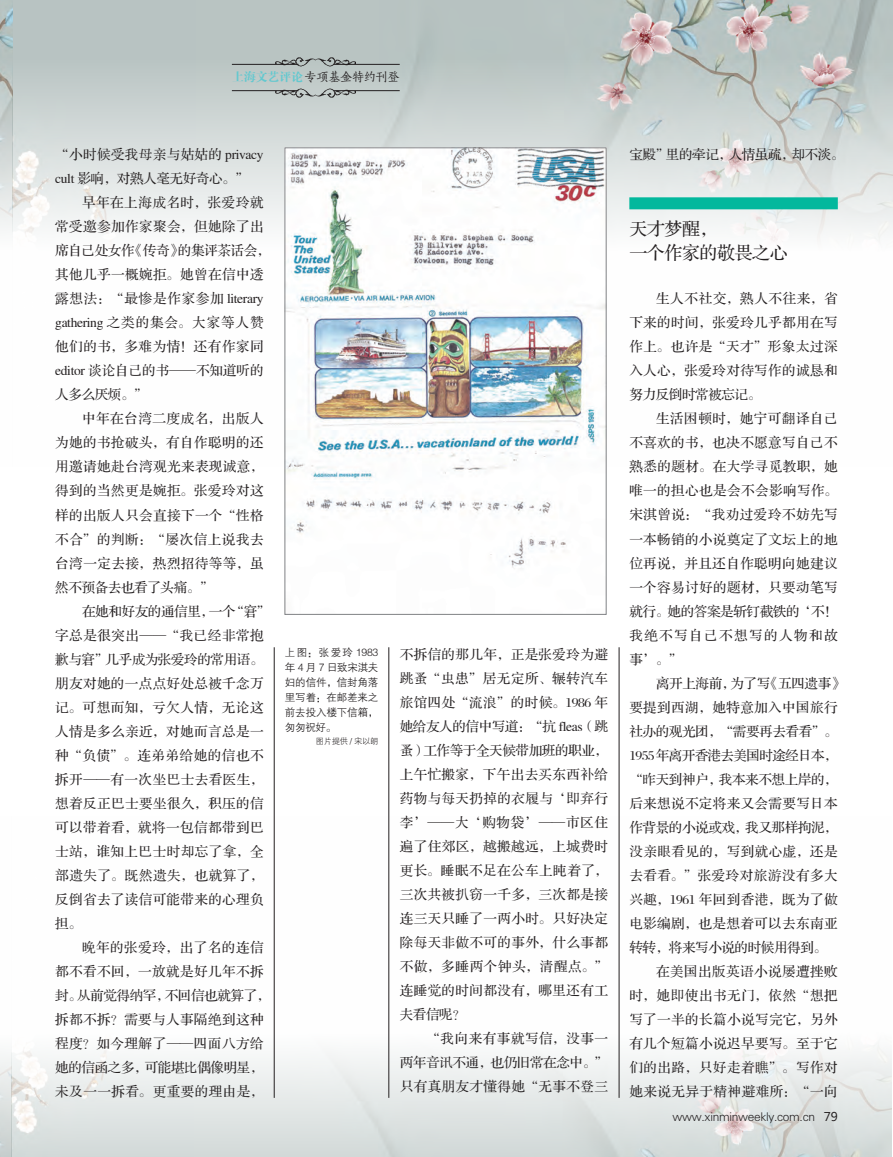
<style>
.page{position:relative;width:893px;height:1157px;background:#fff}
.page>*{position:absolute;margin:0;border:0;box-sizing:border-box;transform-origin:0 0}
.t1{font:18px/24px "FZS3 K GBK1 0";letter-spacing:-.025em;color:#231f20}
.t2{font:13.5px "FZS3 JW GB1 0";letter-spacing:.035em;color:#231f20}
.t3{font:13.5px "FZS3 JW GB1 0";letter-spacing:-.025em;color:#231f20}
.t4{font:13.5px "FZS3 JW GB1 0";letter-spacing:.06em;color:#231f20}
.t5{font:13.5px "FZS3 JW GB1 0";color:#231f20}
.t6{font:13.5px "FZS3 JW GB1 0";letter-spacing:-.04em;color:#231f20}
.t7{font:13.5px "FZS3 JW GB1 0";letter-spacing:.055em;color:#231f20}
.t8{font:13.5px "FZS3 JW GB1 0";letter-spacing:.11em;color:#231f20}
.t9{font:12.15px "FZSKBXKJW GB1 0";letter-spacing:-.025em;color:#231f20}
.t10{font:12px "FZXH1 JW GB1 0";letter-spacing:-.025em;color:#231f20}
.t11{font:10.5px/15px "FZZDXJW GB1 0";letter-spacing:-.01em;color:#231f20;text-align:justify}
.t12{font:8.25px "FZXH1 JW GB1 0";letter-spacing:-.025em;color:#231f20}
.s1{font-family:"FZDBSJW GB1 0";color:#63c8cf}
.s2{font-family:"Microsoft Ya Hei"}
</style>
<div class="page">
<img style="left:0;top:816px;width:892px;height:341px">
<img style="left:0;top:0;width:893px;height:467px">
<img style="left:276px;top:55px;width:80px;height:12px">
<hr style="left:232px;top:64px;width:67px;height:1px;background:#231f20">
<hr style="left:333px;top:64px;width:67px;height:1px;background:#231f20">
<img style="left:276px;top:88px;width:80px;height:12px">
<hr style="left:232px;top:90px;width:67px;height:1px;background:#231f20">
<hr style="left:333px;top:90px;width:67px;height:1px;background:#231f20">
<hr style="left:389px;top:647px;width:1px;height:450px;background:#231f20">
<hr style="left:619px;top:647px;width:1px;height:450px;background:#231f20">
<hr style="left:274px;top:647px;width:1px;height:450px;background:#231f20">
<div style="left:629px;top:197px;width:209px;height:12px;background:#03b89d"></div>
<img style="left:287px;top:150px;width:317px;height:418px">
<p class="t9" style="left:232px;top:71px;width:169px"><span class="s1">上海文艺评论</span>专项基金特约刊登</p>
<p class="t2" style="left:55px;top:148px;width:210px">“小时候受我母亲与姑姑的 privacy</p>
<p class="t3" style="left:55px;top:172px;width:195px">cult 影响，对熟人毫无好奇心。”</p>
<p class="t2" style="left:82px;top:196px;width:183px">早年在上海成名时，张爱玲就</p>
<p class="t2" style="left:55px;top:220px;width:210px">常受邀参加作家聚会，但她除了出</p>
<p class="t3" style="left:55px;top:244px;width:217px">席自己处女作《传奇》的集评茶话会，</p>
<p class="t2" style="left:55px;top:268px;width:210px">其他几乎一概婉拒。她曾在信中透</p>
<p class="t4" style="left:55px;top:292px;width:210px">露想法：“最惨是作家参加 literary</p>
<p class="t2" style="left:55px;top:316px;width:210px">gathering 之类的集会。大家等人赞</p>
<p class="t2" style="left:55px;top:340px;width:210px">他们的书，多难为情！还有作家同</p>
<p class="t5" style="left:55px;top:364px;width:210px">editor 谈论自己的书——不知道听的</p>
<p class="t2" style="left:55px;top:388px;width:94px">人多么厌烦。”</p>
<p class="t2" style="left:82px;top:412px;width:183px">中年在台湾二度成名，出版人</p>
<p class="t2" style="left:55px;top:436px;width:210px">为她的书抢破头，有自作聪明的还</p>
<p class="t2" style="left:55px;top:460px;width:210px">用邀请她赴台湾观光来表现诚意，</p>
<p class="t2" style="left:55px;top:484px;width:210px">得到的当然更是婉拒。张爱玲对这</p>
<p class="t2" style="left:55px;top:508px;width:210px">样的出版人只会直接下一个“性格</p>
<p class="t2" style="left:55px;top:532px;width:210px">不合”的判断：“屡次信上说我去</p>
<p class="t2" style="left:55px;top:556px;width:210px">台湾一定去接，热烈招待等等，虽</p>
<p class="t3" style="left:55px;top:580px;width:160px">然不预备去也看了头痛。”</p>
<p class="t3" style="left:82px;top:604px;width:190px">在她和好友的通信里，一个“窘”</p>
<p class="t2" style="left:55px;top:628px;width:210px">字总是很突出——“我已经非常抱</p>
<p class="t3" style="left:55px;top:652px;width:210px">歉与窘”几乎成为张爱玲的常用语。</p>
<p class="t2" style="left:55px;top:676px;width:210px">朋友对她的一点点好处总被千念万</p>
<p class="t2" style="left:55px;top:700px;width:210px">记。可想而知，亏欠人情，无论这</p>
<p class="t2" style="left:55px;top:724px;width:210px">人情是多么亲近，对她而言总是一</p>
<p class="t2" style="left:55px;top:748px;width:210px">种“负债”。连弟弟给她的信也不</p>
<p class="t2" style="left:55px;top:772px;width:210px">拆开——有一次坐巴士去看医生，</p>
<p class="t2" style="left:55px;top:796px;width:210px">想着反正巴士要坐很久，积压的信</p>
<p class="t2" style="left:55px;top:820px;width:210px">可以带着看，就将一包信都带到巴</p>
<p class="t2" style="left:55px;top:844px;width:210px">士站，谁知上巴士时却忘了拿，全</p>
<p class="t2" style="left:55px;top:868px;width:210px">部遗失了。既然遗失，也就算了，</p>
<p class="t2" style="left:55px;top:892px;width:210px">反倒省去了读信可能带来的心理负</p>
<p class="t2" style="left:55px;top:916px;width:28px">担。</p>
<p class="t2" style="left:82px;top:940px;width:183px">晚年的张爱玲，出了名的连信</p>
<p class="t2" style="left:55px;top:964px;width:210px">都不看不回，一放就是好几年不拆</p>
<p class="t3" style="left:55px;top:988px;width:217px">封。从前觉得纳罕，不回信也就算了，</p>
<p class="t2" style="left:55px;top:1012px;width:210px">拆都不拆？需要与人事隔绝到这种</p>
<p class="t2" style="left:55px;top:1036px;width:210px">程度？如今理解了——四面八方给</p>
<p class="t3" style="left:55px;top:1060px;width:210px">她的信函之多，可能堪比偶像明星，</p>
<p class="t2" style="left:55px;top:1084px;width:210px">未及一一拆看。更重要的理由是，</p>
<p class="t3" style="left:629px;top:148px;width:217px">宝殿”里的牵记，人情虽疏，却不淡。</p>
<p class="t11" style="left:285px;top:645px;width:95px">上图：张爱玲 1983年 4 月 7 日致宋淇夫妇的信件，信封角落里写着：在邮差来之前去投入楼下信箱，匆匆祝好。</p>
<p class="t12" style="left:316px;top:737px;width:64px">图片提供 / 宋以朗</p>
<p class="t2" style="left:400px;top:647px;width:210px">不拆信的那几年，正是张爱玲为避</p>
<p class="t2" style="left:400px;top:671px;width:210px">跳蚤“虫患”居无定所、辗转汽车</p>
<p class="t2" style="left:400px;top:695px;width:210px">旅馆四处“流浪”的时候。1986 年</p>
<p class="t3" style="left:400px;top:719px;width:210px">她给友人的信中写道：“抗 fleas（跳</p>
<p class="t3" style="left:400px;top:743px;width:210px">蚤）工作等于全天候带加班的职业，</p>
<p class="t2" style="left:400px;top:767px;width:210px">上午忙搬家，下午出去买东西补给</p>
<p class="t2" style="left:400px;top:791px;width:210px">药物与每天扔掉的衣履与‘即弃行</p>
<p class="t2" style="left:400px;top:815px;width:210px">李’——大‘购物袋’——市区住</p>
<p class="t2" style="left:400px;top:839px;width:210px">遍了住郊区，越搬越远，上城费时</p>
<p class="t2" style="left:400px;top:863px;width:210px">更长。睡眠不足在公车上盹着了，</p>
<p class="t2" style="left:400px;top:887px;width:210px">三次共被扒窃一千多，三次都是接</p>
<p class="t2" style="left:400px;top:911px;width:210px">连三天只睡了一两小时。只好决定</p>
<p class="t2" style="left:400px;top:935px;width:210px">除每天非做不可的事外，什么事都</p>
<p class="t7" style="left:400px;top:959px;width:210px">不做，多睡两个钟头，清醒点。”</p>
<p class="t2" style="left:400px;top:983px;width:210px">连睡觉的时间都没有，哪里还有工</p>
<p class="t2" style="left:400px;top:1007px;width:68px">夫看信呢？</p>
<p class="t2" style="left:426px;top:1031px;width:183px">“我向来有事就写信，没事一</p>
<p class="t3" style="left:400px;top:1055px;width:210px">两年音讯不通，也仍旧常在念中。”</p>
<p class="t2" style="left:400px;top:1079px;width:210px">只有真朋友才懂得她“无事不登三</p>
<p class="t1" style="left:629px;top:218px;width:160px">天才梦醒，<br>一个作家的敬畏之心</p>
<p class="t2" style="left:656px;top:292px;width:183px">生人不社交，熟人不往来，省</p>
<p class="t2" style="left:629px;top:316px;width:210px">下来的时间，张爱玲几乎都用在写</p>
<p class="t2" style="left:629px;top:340px;width:210px">作上。也许是“天才”形象太过深</p>
<p class="t2" style="left:629px;top:364px;width:210px">入人心，张爱玲对待写作的诚恳和</p>
<p class="t3" style="left:629px;top:388px;width:133px">努力反倒时常被忘记。</p>
<p class="t2" style="left:656px;top:412px;width:183px">生活困顿时，她宁可翻译自己</p>
<p class="t2" style="left:629px;top:436px;width:210px">不喜欢的书，也决不愿意写自己不</p>
<p class="t2" style="left:629px;top:460px;width:210px">熟悉的题材。在大学寻觅教职，她</p>
<p class="t2" style="left:629px;top:484px;width:210px">唯一的担心也是会不会影响写作。</p>
<p class="t2" style="left:629px;top:508px;width:210px">宋淇曾说：“我劝过爱玲不妨先写</p>
<p class="t2" style="left:629px;top:532px;width:210px">一本畅销的小说奠定了文坛上的地</p>
<p class="t2" style="left:629px;top:556px;width:210px">位再说，并且还自作聪明向她建议</p>
<p class="t2" style="left:629px;top:580px;width:210px">一个容易讨好的题材，只要动笔写</p>
<p class="t3" style="left:629px;top:604px;width:210px">就行。她的答案是斩钉截铁的‘不！</p>
<p class="t8" style="left:629px;top:628px;width:210px">我绝不写自己不想写的人物和故</p>
<p class="t2" style="left:629px;top:652px;width:54px">事’。”</p>
<p class="t3" style="left:656px;top:676px;width:190px">离开上海前，为了写《五四遗事》</p>
<p class="t2" style="left:629px;top:700px;width:210px">要提到西湖，她特意加入中国旅行</p>
<p class="t3" style="left:629px;top:724px;width:210px">社办的观光团，“需要再去看看”。</p>
<p class="t6" style="left:629px;top:748px;width:210px">1955年离开香港去美国时途经日本，</p>
<p class="t3" style="left:629px;top:772px;width:210px">“昨天到神户，我本来不想上岸的，</p>
<p class="t2" style="left:629px;top:796px;width:210px">后来想说不定将来又会需要写日本</p>
<p class="t3" style="left:629px;top:820px;width:210px">作背景的小说或戏，我又那样拘泥，</p>
<p class="t2" style="left:629px;top:844px;width:210px">没亲眼看见的，写到就心虚，还是</p>
<p class="t2" style="left:629px;top:868px;width:210px">去看看。”张爱玲对旅游没有多大</p>
<p class="t2" style="left:629px;top:892px;width:210px">兴趣，1961 年回到香港，既为了做</p>
<p class="t2" style="left:629px;top:916px;width:210px">电影编剧，也是想着可以去东南亚</p>
<p class="t3" style="left:629px;top:940px;width:199px">转转，将来写小说的时候用得到。</p>
<p class="t2" style="left:656px;top:964px;width:183px">在美国出版英语小说屡遭挫败</p>
<p class="t2" style="left:629px;top:988px;width:210px">时，她即使出书无门，依然“想把</p>
<p class="t2" style="left:629px;top:1012px;width:210px">写了一半的长篇小说写完它，另外</p>
<p class="t2" style="left:629px;top:1036px;width:210px">有几个短篇小说迟早要写。至于它</p>
<p class="t2" style="left:629px;top:1060px;width:210px">们的出路，只好走着瞧”。写作对</p>
<p class="t2" style="left:629px;top:1084px;width:210px">她来说无异于精神避难所：“一向</p>
<p class="t10" style="left:673px;top:1109px;width:167px">www.xinminweekly.com.cn <span class="s2">79</span></p>
</div>
